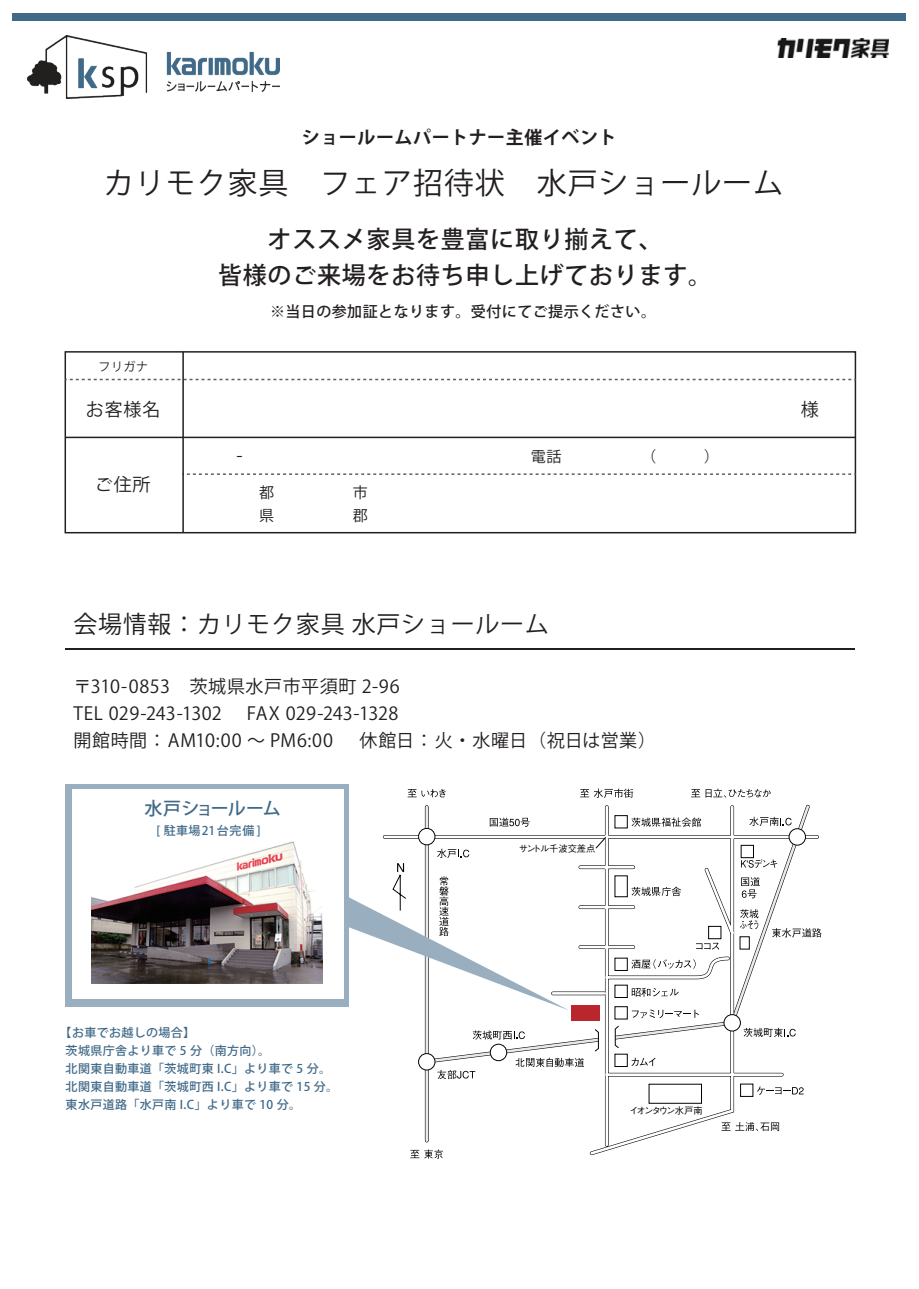
<style>
.page{position:relative;width:919px;height:1289px;background:#fff}
.page>*{position:absolute;margin:0;border:0;box-sizing:border-box;transform-origin:0 0}
.t1{font:30px "Koz Go Pr 6 N";letter-spacing:.03em;color:#231f20}
.t2{font:500 24px/36px "Koz Go Pr 6 N";letter-spacing:.03em;color:#231f20;text-align:center}
.t3{font:24px "Koz Go Pr 6 N";letter-spacing:.03em;color:#231f20}
.t4{font:18px/27px "Koz Go Pr 6 N";letter-spacing:.03em;color:#231f20;text-align:justify}
.t5{font:700 18px "Koz Go Pr 6 N";letter-spacing:.03em;color:#231f20}
.t6{font:18px "Koz Go Pr 6 N";color:#231f20}
.t7{font:500 18px "Koz Go Pr 6 N";letter-spacing:-.05em;color:#416a89}
.t8{font:500 15px "Koz Go Pr 6 N";letter-spacing:.03em;color:#231f20}
.t9{font:15px/23.2px "Koz Go Pr 6 N";color:#231f20}
.t10{font:500 12px/18px "Koz Go Pr 6 N";letter-spacing:.03em;color:#416a89}
.t11{font:500 12px "Koz Go Pr 6 N";letter-spacing:.05em;color:#416a89}
.t12{font:12px "Koz Go Pr 6 N";color:#231f20}
.t13{font:500 9.3px "Gothic BBB Pro";letter-spacing:-.185em;color:#030303}
.t14{font:500 9.3px "Gothic BBB Pro";letter-spacing:-.015em;color:#030303}
</style>
<div class="page">
<svg style="left:382px;top:804px;width:437px;height:352px"></svg>
<div style="left:418px;top:828px;width:17px;height:16px;background:#fff;border-radius:50%"></div>
<div style="left:418px;top:828px;width:17px;height:17px;border:1px solid #030303;border-radius:50%"></div>
<div style="left:418px;top:1053px;width:17px;height:16px;background:#fff;border-radius:50%"></div>
<div style="left:418px;top:1053px;width:17px;height:17px;border:1px solid #030303;border-radius:50%"></div>
<div style="left:490px;top:1044px;width:16px;height:16px;background:#fff;border-radius:50%"></div>
<div style="left:490px;top:1043px;width:17px;height:17px;border:1px solid #030303;border-radius:50%"></div>
<div style="left:724px;top:1014px;width:16px;height:17px;background:#fff;border-radius:50%"></div>
<div style="left:723px;top:1014px;width:17px;height:17px;border:1px solid #030303;border-radius:50%"></div>
<div style="left:789px;top:828px;width:16px;height:17px;background:#fff;border-radius:50%"></div>
<div style="left:788px;top:828px;width:17px;height:17px;border:1px solid #030303;border-radius:50%"></div>
<svg style="left:743px;top:1027px;width:52px;height:10px"></svg>
<svg style="left:473px;top:1030px;width:52px;height:9px"></svg>
<svg style="left:515px;top:1057px;width:69px;height:10px"></svg>
<svg style="left:437px;top:1069px;width:38px;height:10px"></svg>
<svg style="left:489px;top:817px;width:40px;height:9px"></svg>
<svg style="left:631px;top:817px;width:70px;height:10px"></svg>
<div style="left:615px;top:815px;width:12px;height:13px;background:#fff"></div>
<div style="left:615px;top:985px;width:12px;height:12px;background:#fff"></div>
<div style="left:615px;top:1054px;width:12px;height:12px;background:#fff"></div>
<div style="left:670px;top:1084px;width:31px;height:12px;background:#fff"></div>
<svg style="left:756px;top:1086px;width:47px;height:8px"></svg>
<div style="left:740px;top:1084px;width:12px;height:12px;background:#fff"></div>
<div style="left:615px;top:1006px;width:12px;height:13px;background:#fff"></div>
<svg style="left:631px;top:886px;width:50px;height:10px"></svg>
<div style="left:615px;top:875px;width:12px;height:21px;background:#fff"></div>
<svg style="left:741px;top:859px;width:36px;height:8px"></svg>
<svg style="left:696px;top:942px;width:23px;height:7px"></svg>
<svg style="left:740px;top:909px;width:18px;height:20px"></svg>
<div style="left:741px;top:845px;width:12px;height:12px;background:#fff"></div>
<div style="left:708px;top:926px;width:13px;height:12px;background:#fff"></div>
<div style="left:708px;top:926px;width:13px;height:12px;border:1px solid #030303"></div>
<div style="left:740px;top:936px;width:9px;height:13px;background:#fff"></div>
<svg style="left:772px;top:928px;width:49px;height:9px"></svg>
<svg style="left:749px;top:816px;width:42px;height:10px"></svg>
<svg style="left:691px;top:788px;width:79px;height:9px"></svg>
<svg style="left:407px;top:789px;width:38px;height:8px"></svg>
<svg style="left:410px;top:1149px;width:33px;height:9px"></svg>
<svg style="left:721px;top:1122px;width:58px;height:9px"></svg>
<svg style="left:741px;top:877px;width:18px;height:21px"></svg>
<div style="left:571px;top:1004px;width:28px;height:16px;background:#b9272d"></div>
<svg style="left:631px;top:1057px;width:24px;height:9px"></svg>
<svg style="left:631px;top:1009px;width:68px;height:9px"></svg>
<svg style="left:631px;top:987px;width:47px;height:9px"></svg>
<div style="left:615px;top:958px;width:12px;height:12px;background:#fff"></div>
<svg style="left:631px;top:959px;width:64px;height:9px"></svg>
<svg style="left:580px;top:788px;width:53px;height:9px"></svg>
<svg style="left:595px;top:836px;width:11px;height:12px"></svg>
<div style="left:65px;top:784px;width:283px;height:222px;background:#99afc0"></div>
<div style="left:72px;top:790px;width:271px;height:209px;background:#fff"></div>
<img style="left:91px;top:841px;width:231px;height:142px">
<svg style="left:348px;top:848px;width:221px;height:162px"></svg>
<hr style="left:65px;top:649px;width:789px;height:1px;background:#231f20">
<div style="left:65px;top:351px;width:791px;height:182px;border:2px solid #231f20"></div>
<hr style="left:65px;top:436px;width:790px;height:2px;background:#231f20">
<svg style="left:65px;top:379px;width:790px;height:1px"></svg>
<svg style="left:186px;top:473px;width:669px;height:2px"></svg>
<hr style="left:182px;top:352px;width:2px;height:180px;background:#231f20">
<img style="left:27px;top:35px;width:252px;height:63px">
<img style="left:777px;top:38px;width:110px;height:20px">
<div style="left:13px;top:13px;width:893px;height:7px;background:#416a89"></div>
<h3 class="t5" style="left:302px;top:127px;width:316px">ショールームパートナー主催イベント</h3>
<h1 class="t1" style="left:104px;top:166px;width:680px">カリモク家具　フェア招待状　水戸ショールーム</h1>
<p class="t12" style="left:98px;top:359px;width:51px">フリガナ</p>
<h2 class="t2" style="left:218px;top:221px;width:495px">オススメ家具を豊富に取り揃えて、<br>皆様のご来場をお待ち申し上げております。</h2>
<p class="t8" style="left:270px;top:303px;width:387px">※当日の参加証となります。受付にてご提示ください。</p>
<h3 class="t4" style="left:86px;top:396px;width:76px">お客様名</h3>
<h3 class="t4" style="left:801px;top:396px;width:19px">様</h3>
<h3 class="t4" style="left:237px;top:442px;width:8px">-</h3>
<p class="t9" style="left:259px;top:481px;width:16px">都県</p>
<p class="t9" style="left:353px;top:481px;width:16px">市</p>
<p class="t9" style="left:531px;top:445px;width:32px">電話</p>
<h3 class="t4" style="left:95px;top:471px;width:57px">ご住所</h3>
<p class="t9" style="left:353px;top:504px;width:16px">郡</p>
<h2 class="t3" style="left:73px;top:610px;width:477px">会場情報：カリモク家具 水戸ショールーム</h2>
<h3 class="t4" style="left:73px;top:673px;width:328px">〒310-0853　茨城県水戸市平須町 2-96<br>TEL 029-243-1302 　FAX 029-243-1328開館時間： AM10:00 ～ PM6:00</h3>
<h3 class="t6" style="left:359px;top:730px;width:298px">休館日： 火・水曜日（祝日は営業）</h3>
<h3 class="t7" style="left:144px;top:798px;width:138px">水戸ショールーム</h3>
<p class="t11" style="left:156px;top:823px;width:106px">[ 駐車場21台完備]</p>
<p class="t10" style="left:66px;top:1024px;width:274px;text-indent:-6px">【お車でお越しの場合】<br>茨城県庁舎より車で 5 分（南方向）。<br>北関東自動車道「茨城町東 I.C」より車で 5 分。北関東自動車道「茨城町西 I.C」より車で 15 分。東水戸道路「水戸南 I.C」より車で 10 分。</p>
<p class="t14" style="left:519px;top:840px;width:78px">サントル千波交差点</p>
<p class="t13" style="left:629px;top:1102px;width:75px">イオンタウン水戸南</p>
</div>
